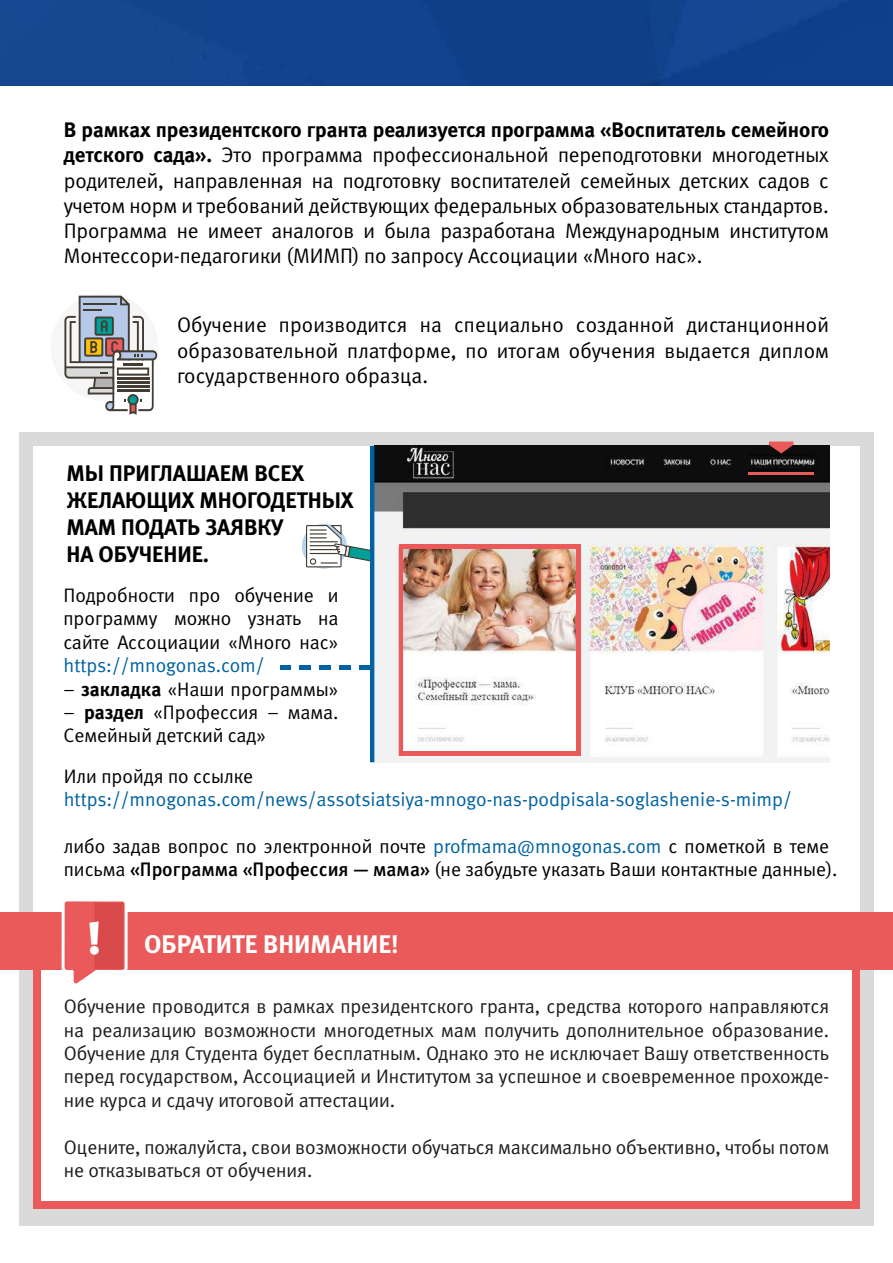
<style>
.page{position:relative;width:893px;height:1263px;background:#fff}
.page>*{position:absolute;margin:0;border:0;box-sizing:border-box;transform-origin:0 0}
.t1{font:45.3px "Meta Black C";color:#fff}
.t2{font:25.5px "Meta Bold C";color:#fff}
.t3{font:22.5px/27px "Meta Bold C";color:#000}
.t4{font:21px/25.2px "Meta Normal C";letter-spacing:-.005em;color:#000;text-align:justify}
.t5{font:21px "Meta Bold C";letter-spacing:-.005em;color:#000}
.t6{font:19.5px/23.4px "Meta Normal C";color:#1d1d1b;text-align:justify}
.t7{font:19.5px/23.4px "Meta Normal C";color:#000}
.t8{font:19.5px "Meta Normal C";color:#0062a1}
.s1{font-family:"Meta Bold C"}
.s2{color:#0062a1}
.s3{font-family:"Meta Medium C"}
</style>
<div class="page">
<div style="left:19px;top:432px;width:855px;height:793px;background:#dadada"></div>
<div style="left:33px;top:446px;width:827px;height:762px;background:#fff"></div>
<div style="left:33px;top:1201px;width:827px;height:7px;background:#ea5a5a"></div>
<div style="left:51px;top:293px;width:107px;height:108px;background:#f6f6f6;border-radius:50%"></div>
<svg style="left:64px;top:296px;width:93px;height:119px"></svg>
<div style="left:302px;top:524px;width:45px;height:45px;background:#b5d4ee;border-radius:50%"></div>
<svg style="left:305px;top:524px;width:65px;height:45px"></svg>
<div style="left:0;top:912px;width:893px;height:57px;background:#ea5a5a"></div>
<svg style="left:60px;top:901px;width:69px;height:83px"></svg>
<div style="left:33px;top:912px;width:7px;height:296px;background:#ea5a5a"></div>
<div style="left:853px;top:912px;width:7px;height:296px;background:#ea5a5a"></div>
<hr style="left:280px;top:665px;width:94px;height:4px;background:#0062a1">
<img style="left:374px;top:446px;width:455px;height:316px">
<hr style="left:748px;top:472px;width:66px;height:2px;background:#ea5a5a">
<hr style="left:399px;top:547px;width:4px;height:208px;background:#ea5a5a">
<hr style="left:576px;top:547px;width:4px;height:208px;background:#ea5a5a">
<hr style="left:399px;top:544px;width:181px;height:4px;background:#ea5a5a">
<hr style="left:399px;top:751px;width:181px;height:4px;background:#ea5a5a">
<hr style="left:370px;top:446px;width:4px;height:316px;background:#0062a1">
<svg style="left:769px;top:442px;width:24px;height:11px"></svg>
<div style="left:292px;top:659px;width:7px;height:13px;background:#fff"></div>
<div style="left:311px;top:659px;width:8px;height:13px;background:#fff"></div>
<div style="left:331px;top:659px;width:8px;height:13px;background:#fff"></div>
<div style="left:351px;top:659px;width:8px;height:13px;background:#fff"></div>
<div style="left:0;top:0;width:893px;height:85px;background:#12438f"></div>
<p class="t5" style="left:64px;top:118px;width:767px">В рамках президентского гранта реализуется программа «Воспитатель семейного</p>
<p class="t4" style="left:64px;top:142px;width:767px"><span class="s1">детского сада».</span> Это программа профессиональной переподготовки многодетных родителей, направленная на подготовку воспитателей семейных детских садов с учетом норм и требований действующих федеральных образовательных стандартов.<br>Программа не имеет аналогов и была разработана Международным институтом Монтессори-педагогики (МИМП) по запросу Ассоциации «Много нас».</p>
<p class="t4" style="left:177px;top:312px;width:653px">Обучение производится на специально созданной дистанционной образовательной платформе, по итогам обучения выдается диплом государственного образца.</p>
<p class="t3" style="left:66px;top:460px;width:289px">МЫ ПРИГЛАШАЕМ ВСЕХ<br>ЖЕЛАЮЩИХ МНОГОДЕТНЫХ<br>МАМ ПОДАТЬ ЗАЯВКУ<br>НА ОБУЧЕНИЕ.</p>
<p class="t7" style="left:64px;top:583px;width:276px;text-align:justify">Подробности про обучение и программу можно узнать на сайте Ассоциации «Много нас»</p>
<p class="t8" style="left:64px;top:654px;width:203px">https://mnogonas.com/</p>
<p class="t7" style="left:64px;top:677px;width:276px">– <span class="s1">закладка</span> «Наши программы»</p>
<p class="t7" style="left:64px;top:700px;width:276px">– <span class="s1">раздел</span> «Профессия – мама.<br>Семейный детский сад»</p>
<p class="t7" style="left:64px;top:764px;width:191px">Или пройдя по ссылке</p>
<p class="t8" style="left:64px;top:788px;width:729px">https://mnogonas.com/news/assotsiatsiya-mnogo-nas-podpisala-soglashenie-s-mimp/</p>
<p class="t7" style="left:64px;top:834px;width:775px">либо задав вопрос по электронной почте <span class="s2">profmama@mnogonas.com</span> с пометкой в теме письма <span class="s3">«Программа «Профессия — мама»</span> (не забудьте указать Ваши контактные данные).</p>
<h1 class="t1" style="left:87px;top:912px;width:17px">!</h1>
<p class="t2" style="left:144px;top:929px;width:256px">ОБРАТИТЕ ВНИМАНИЕ!</p>
<p class="t6" style="left:64px;top:995px;width:767px">Обучение проводится в рамках президентского гранта, средства которого направляются на реализацию возможности многодетных мам получить дополнительное образование.<br>Обучение для Студента будет бесплатным. Однако это не исключает Вашу ответственность перед государством, Ассоциацией и Институтом за успешное и своевременное прохожде&shy;ние курса и сдачу итоговой аттестации.</p>
<p class="t6" style="left:64px;top:1135px;width:767px">Оцените, пожалуйста, свои возможности обучаться максимально объективно, чтобы потом не отказываться от обучения.</p>
</div>
